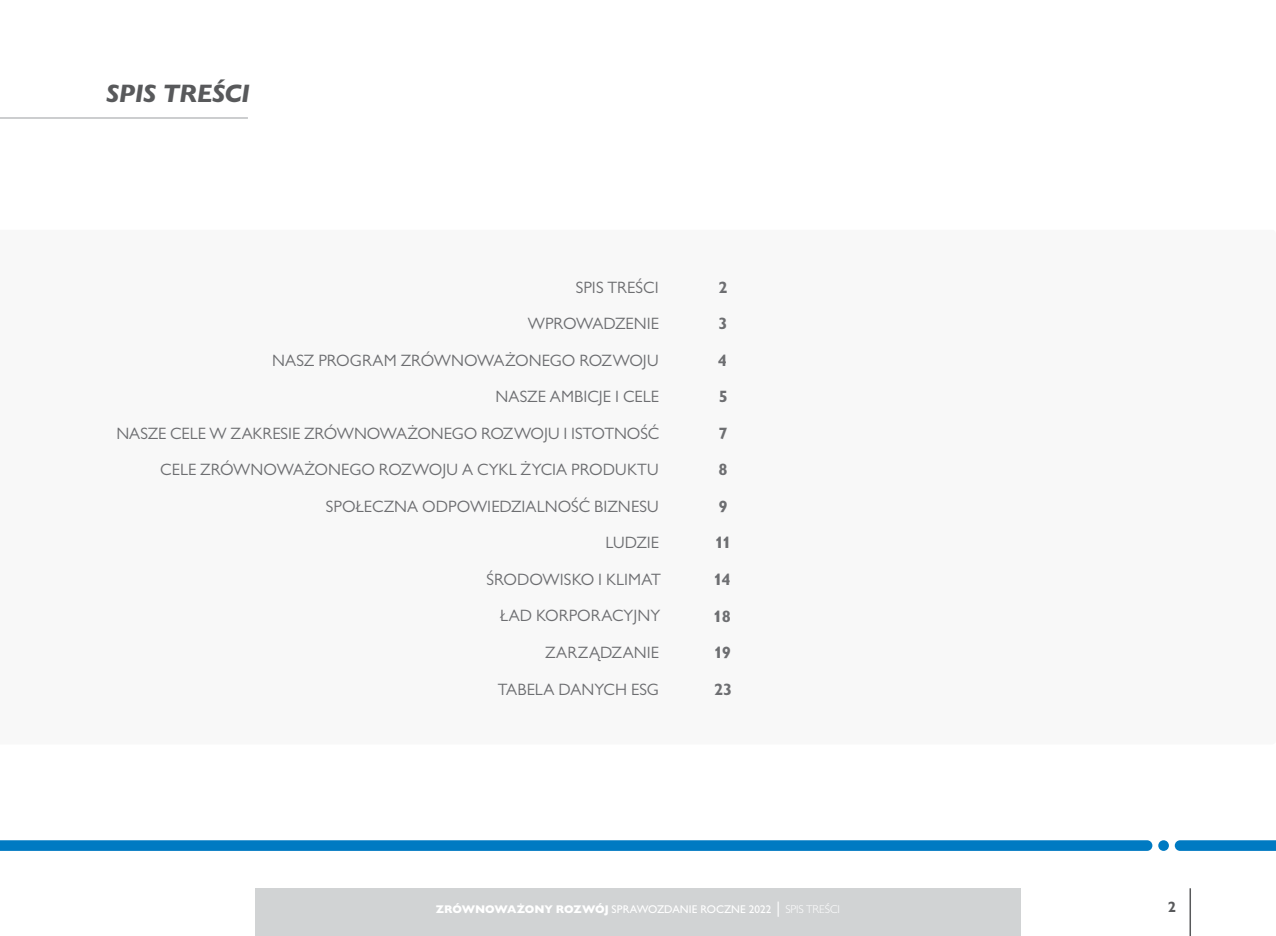
<style>
.page{position:relative;width:1276px;height:936px;background:#fff}
.page>*{position:absolute;margin:0;border:0;box-sizing:border-box;transform-origin:0 0}
.t1{font:italic 800 25.5px "Gill Sans MT Pro";letter-spacing:-.015em;color:#58595b}
.t2{font:16.5px "Gill Sans MT Pro";letter-spacing:.005em;color:#6d6e71}
.t3{font:700 16.5px "Gill Sans MT Pro";letter-spacing:-.045em;color:#6d6e71}
.t4{font:700 15px "Gill Sans MT Pro";color:#58595b}
.t5{font:500 11.25px "Gill Sans MT Pro";color:#fff}
.s1{font-weight:800}
.s2{font-weight:400;font-size:16.5px}
.s3{font-weight:300;font-size:11.4px}
</style>
<div class="page">
<div style="left:255px;top:888px;width:765px;height:47px;background:#d1d3d4"></div>
<hr style="left:1189px;top:888px;width:2px;height:47px;background:#58595b">
<div style="left:1158px;top:840px;width:11px;height:10px;background:#007ac2;border-radius:50%"></div>
<svg style="left:1174px;top:840px;width:102px;height:10px"></svg>
<svg style="left:0;top:840px;width:1152px;height:10px;background:#067dc3"></svg>
<hr style="left:0;top:117px;width:248px;height:2px;background:#bcbec0">
<h1 class="t1" style="left:106px;top:79px;width:145px">SPIS TREŚCI</h1>
<p class="t2" style="left:576px;top:277px;width:84px">SPIS TREŚCI</p>
<p class="t2" style="left:528px;top:314px;width:133px">WPROWADZENIE</p>
<p class="t2" style="left:272px;top:350px;width:388px">NASZ PROGRAM ZRÓWNOWAŻONEGO ROZWOJU</p>
<p class="t2" style="left:495px;top:387px;width:165px">NASZE AMBICJE I CELE</p>
<p class="t2" style="left:116px;top:423px;width:544px">NASZE CELE W ZAKRESIE ZRÓWNOWAŻONEGO ROZWOJU I ISTOTNOŚĆ</p>
<p class="t2" style="left:160px;top:460px;width:500px">CELE ZRÓWNOWAŻONEGO ROZWOJU A CYKL ŻYCIA PRODUKTU</p>
<p class="t2" style="left:326px;top:496px;width:334px">SPOŁECZNA ODPOWIEDZIALNOŚĆ BIZNESU</p>
<p class="t2" style="left:605px;top:533px;width:55px">LUDZIE</p>
<p class="t2" style="left:486px;top:569px;width:176px">ŚRODOWISKO I KLIMAT</p>
<p class="t2" style="left:500px;top:606px;width:162px">ŁAD KORPORACYJNY</p>
<p class="t2" style="left:545px;top:642px;width:116px">ZARZĄDZANIE</p>
<p class="t2" style="left:498px;top:679px;width:162px">TABELA DANYCH ESG</p>
<p class="t3" style="left:718px;top:277px;width:11px">2</p>
<p class="t3" style="left:718px;top:313px;width:11px">3</p>
<p class="t3" style="left:718px;top:350px;width:11px">4</p>
<p class="t3" style="left:718px;top:386px;width:11px">5</p>
<p class="t3" style="left:718px;top:423px;width:11px">7</p>
<p class="t3" style="left:718px;top:459px;width:11px">8</p>
<p class="t3" style="left:719px;top:496px;width:11px">9</p>
<p class="t3" style="left:714px;top:532px;width:18px">11</p>
<p class="t3" style="left:713px;top:569px;width:19px">14</p>
<p class="t3" style="left:713px;top:605px;width:19px">18</p>
<p class="t3" style="left:713px;top:642px;width:19px">19</p>
<p class="t3" style="left:714px;top:678px;width:20px">23</p>
<p class="t5" style="left:436px;top:902px;width:405px"><span class="s1">ZRÓWNOWAŻONY ROZWÓJ</span> SPRAWOZDANIE ROCZNE 2022 <span class="s2">|</span> <span class="s3">SPIS TREŚCI</span></p>
<p class="t4" style="left:1168px;top:897px;width:10px">2</p>
</div>
